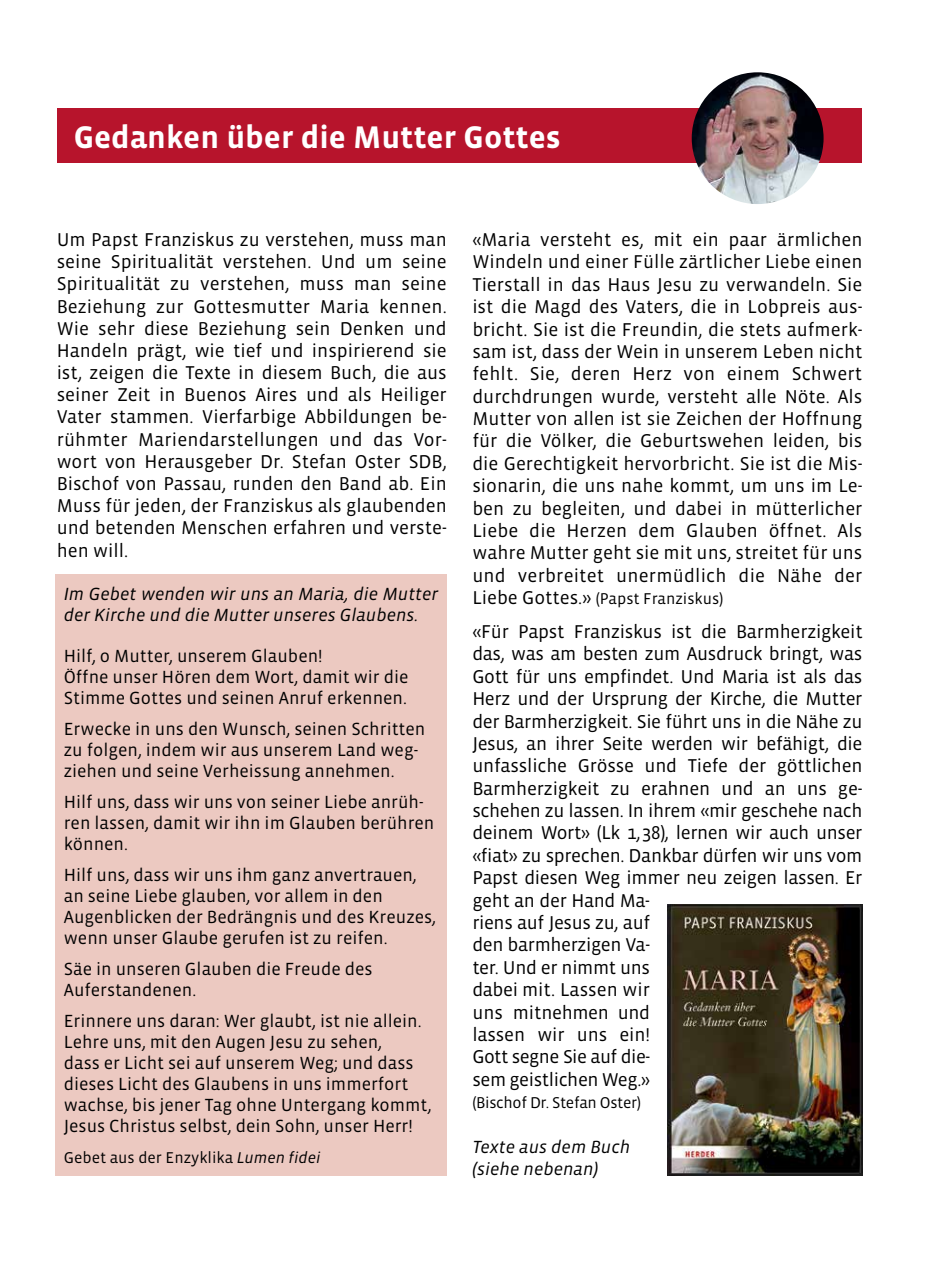
<style>
.page{position:relative;width:942px;height:1276px;background:#fff}
.page>*{position:absolute;margin:0;border:0;box-sizing:border-box;transform-origin:0 0}
.t1{font:700 32px "Vista Sans";color:#fff}
.t2{font:19px/22.4px "Vista Sans";letter-spacing:-.02em;color:#000;text-align:justify}
.t3{font:18px/21px "Vista Sans";color:#000}
.t4{font:italic 18px/22.4px "Vista Sans";color:#000}
.t5{font:16px "Vista Sans";color:#000}
.t6{font:16px "Vista Sans";letter-spacing:-.02em;color:#000}
.s1{font-size:19px}
.s2{font-style:italic}
</style>
<div class="page">
<div style="left:57px;top:108px;width:804px;height:55px;background:#b7142c"></div>
<img style="left:691px;top:72px;width:132px;height:132px;border-radius:66px">
<div style="left:55px;top:574px;width:391px;height:601px;background:#ecc9c1"></div>
<img style="left:667px;top:904px;width:195px;height:271px">
<h1 class="t1" style="left:74px;top:121px;width:488px">Gedanken über die Mutter Gottes</h1>
<p class="t2" style="left:57px;top:229px;width:392px">Um Papst Franziskus zu verstehen, muss man seine Spiritualität verstehen. Und um seine Spiritualität zu verstehen, muss man seine Beziehung zur Gottesmutter Maria kennen.<br>Wie sehr diese Beziehung sein Denken und Handeln prägt, wie tief und inspirierend sie ist, zeigen die Texte in diesem Buch, die aus seiner Zeit in Buenos Aires und als Heiliger Vater stammen. Vierfarbige Abbildungen be&shy;rühmter Mariendarstellungen und das Vor&shy;wort von Herausgeber Dr. Stefan Oster SDB, Bischof von Passau, runden den Band ab. Ein Muss für jeden, der Franziskus als glaubenden und betenden Menschen erfahren und verste&shy;hen will.</p>
<p class="t2" style="left:472px;top:229px;width:391px">«Maria versteht es, mit ein paar ärmlichen Windeln und einer Fülle zärtlicher Liebe einen Tierstall in das Haus Jesu zu verwandeln. Sie ist die Magd des Vaters, die in Lobpreis aus&shy;bricht. Sie ist die Freundin, die stets aufmerk&shy;sam ist, dass der Wein in unserem Leben nicht fehlt. Sie, deren Herz von einem Schwert durchdrungen wurde, versteht alle Nöte. Als Mutter von allen ist sie Zeichen der Hoffnung für die Völker, die Geburtswehen leiden, bis die Gerechtigkeit hervorbricht. Sie ist die Mis&shy;sionarin, die uns nahe kommt, um uns im Le&shy;ben zu begleiten, und dabei in mütterlicher Liebe die Herzen dem Glauben öffnet. Als wahre Mutter geht sie mit uns, streitet für uns und verbreitet unermüdlich die Nähe der</p>
<p class="t5" style="left:472px;top:590px;width:252px"><span class="s1">Liebe Gottes.»</span> (Papst Franziskus)</p>
<p class="t2" style="left:472px;top:621px;width:391px;text-align:left">«Für Papst Franziskus ist die Barmherzigkeit das, was am besten zum Ausdruck bringt, was Gott für uns empfindet. Und Maria ist als das Herz und der Ursprung der Kirche, die Mutter der Barmherzigkeit. Sie führt uns in die Nähe zu Jesus, an ihrer Seite werden wir befähigt, die unfassliche Grösse und Tiefe der göttlichen Barmherzigkeit zu erahnen und an uns ge&shy;schehen zu lassen. In ihrem «mir geschehe nach deinem Wort» (Lk 1,38), lernen wir auch unser «fiat» zu sprechen. Dankbar dürfen wir uns vom Papst diesen Weg immer neu zeigen lassen. Er geht an der Hand Ma-<br>riens auf Jesus zu, auf<br>den barmherzigen Va-<br>ter. Und er nimmt uns<br>dabei mit. Lassen wir<br>uns mitnehmen und<br>lassen wir uns ein!<br>Gott segne Sie auf die-<br>sem geistlichen Weg.»</p>
<p class="t6" style="left:472px;top:1094px;width:170px">(Bischof Dr. Stefan Oster)</p>
<p class="t4" style="left:472px;top:1136px;width:160px">Texte aus dem Buch (siehe nebenan)</p>
<p class="t4" style="left:64px;top:584px;width:376px;line-height:21px">Im Gebet wenden wir uns an Maria, die Mutter der Kirche und die Mutter unseres Glaubens.</p>
<p class="t3" style="left:64px;top:646px;width:346px">Hilf, o Mutter, unserem Glauben!<br>Öffne unser Hören dem Wort, damit wir die<br>Stimme Gottes und seinen Anruf erkennen.</p>
<p class="t3" style="left:64px;top:719px;width:363px">Erwecke in uns den Wunsch, seinen Schritten zu folgen, indem wir aus unserem Land weg&shy;ziehen und seine Verheissung annehmen.</p>
<p class="t3" style="left:64px;top:792px;width:372px">Hilf uns, dass wir uns von seiner Liebe anrüh&shy;ren lassen, damit wir ihn im Glauben berühren können.</p>
<p class="t3" style="left:64px;top:865px;width:374px">Hilf uns, dass wir uns ihm ganz anvertrauen, an seine Liebe glauben, vor allem in den Augenblicken der Bedrängnis und des Kreuzes, wenn unser Glaube gerufen ist zu reifen.</p>
<p class="t3" style="left:64px;top:959px;width:310px">Säe in unseren Glauben die Freude des<br>Auferstandenen.</p>
<p class="t3" style="left:64px;top:1011px;width:369px">Erinnere uns daran: Wer glaubt, ist nie allein.<br>Lehre uns, mit den Augen Jesu zu sehen,<br>dass er Licht sei auf unserem Weg; und dass dieses Licht des Glaubens in uns immerfort wachse, bis jener Tag ohne Untergang kommt, Jesus Christus selbst, dein Sohn, unser Herr!</p>
<p class="t5" style="left:64px;top:1149px;width:258px">Gebet aus der Enzyklika <span class="s2">Lumen fidei</span></p>
</div>
